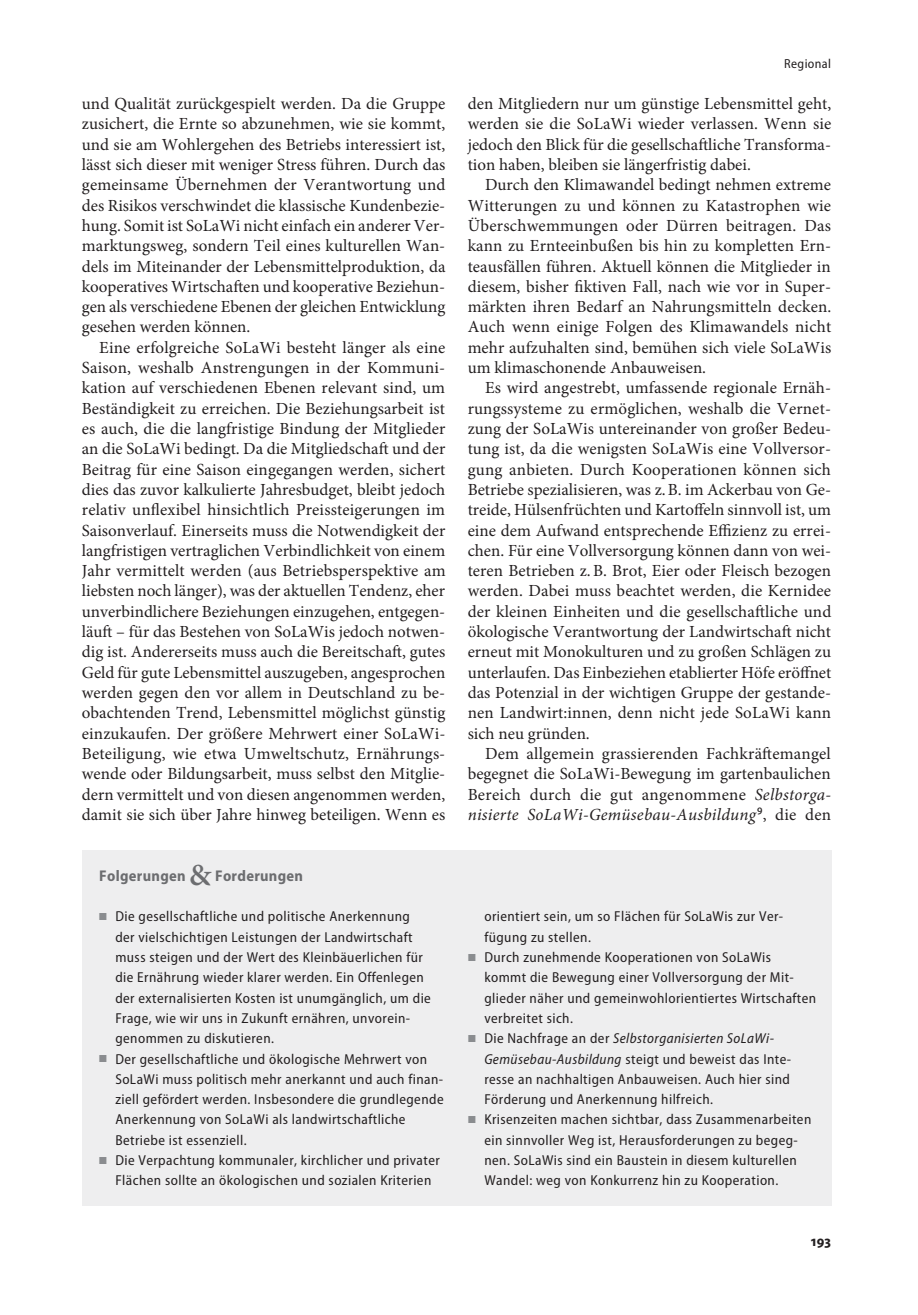
<style>
.page{position:relative;width:918px;height:1315px;background:#fff}
.page>*{position:absolute;margin:0;border:0;box-sizing:border-box;transform-origin:0 0}
.t1{font:16.97px/20.3px "Minion Pro";color:#231f20;text-align:justify}
.t2{font:700 semi-condensed 15.58px "Myriad Pro";letter-spacing:.02em;color:#6c6d70}
.t3{font:700 semi-condensed 14.88px "Myriad Pro";color:#231f20}
.t4{font:semi-condensed 14.35px/20.3px "Myriad Pro";letter-spacing:.03em;color:#231f20}
.t5{font:semi-condensed 13.12px "Myriad Pro";letter-spacing:.03em;color:#231f20}
.s1{font-family:"Minion Pro";font-weight:600;font-stretch:normal;font-size:30.8px}
.s2{color:#8a8c8f}
.s3{font-style:italic}
.s4{font-family:"Myriad Pro";font-stretch:semi-condensed;font-size:17.5px}
</style>
<div class="page">
<div style="left:82px;top:850px;width:749px;height:355px;background:#eeeeef"></div>
<p class="t1" style="left:82px;top:94px;width:365px">und Qualität zurückgespielt werden. Da die Gruppe zusichert, die Ernte so abzunehmen, wie sie kommt, und sie am Wohlergehen des Betriebs interessiert ist, lässt sich dieser mit weniger Stress führen. Durch das gemeinsame Übernehmen der Verantwortung und des Risikos verschwindet die klassische Kundenbezie&shy;hung. Somit ist SoLaWi nicht einfach ein anderer Ver&shy;marktungsweg, sondern Teil eines kulturellen Wan&shy;dels im Miteinander der Lebensmittelproduktion, da kooperatives Wirtschaften und kooperative Beziehun&shy;gen als verschiedene Ebenen der gleichen Entwicklung gesehen werden können.</p>
<p class="t1" style="left:82px;top:337px;width:365px;text-indent:17px">Eine erfolgreiche SoLaWi besteht länger als eine Saison, weshalb Anstrengungen in der Kommuni&shy;kation auf verschiedenen Ebenen relevant sind, um Beständigkeit zu erreichen. Die Beziehungsarbeit ist es auch, die die langfristige Bindung der Mitglieder an die SoLaWi bedingt. Da die Mitgliedschaft und der Beitrag für eine Saison eingegangen werden, sichert dies das zuvor kalkulierte Jahresbudget, bleibt jedoch relativ unflexibel hinsichtlich Preissteigerungen im Saisonverlauf. Einerseits muss die Notwendigkeit der langfristigen vertraglichen Verbindlichkeit von einem Jahr vermittelt werden (aus Betriebsperspektive am liebsten noch länger), was der aktuellen Tendenz, eher unverbindlichere Beziehungen einzugehen, entgegen&shy;läuft – für das Bestehen von SoLaWis jedoch notwen&shy;dig ist. Andererseits muss auch die Bereitschaft, gutes Geld für gute Lebensmittel auszugeben, angesprochen werden gegen den vor allem in Deutschland zu be&shy;obachtenden Trend, Lebensmittel möglichst günstig einzukaufen. Der größere Mehrwert einer SoLaWi-Beteiligung, wie etwa Umweltschutz, Ernährungs&shy;wende oder Bildungsarbeit, muss selbst den Mitglie&shy;dern vermittelt und von diesen angenommen werden, damit sie sich über Jahre hinweg beteiligen. Wenn es</p>
<p class="t2" style="left:99px;top:867px;width:205px">Folgerungen <span class="s1">&amp;</span> Forderungen</p>
<p class="t4" style="left:115px;top:906px;width:317px;text-indent:-16px"><span class="s2">■</span> Die gesellschaftliche und politische Anerkennung der vielschichtigen Leistungen der Landwirtschaft muss steigen und der Wert des Kleinbäuerlichen für die Ernährung wieder klarer werden. Ein Offenlegen der externalisierten Kosten ist unumgänglich, um die Frage, wie wir uns in Zukunft ernähren, unvorein&shy;genommen zu diskutieren.</p>
<p class="t4" style="left:115px;top:1049px;width:330px;text-indent:-16px"><span class="s2">■</span> Der gesellschaftliche und ökologische Mehrwert von SoLaWi muss politisch mehr anerkannt und auch finan&shy;ziell gefördert werden. Insbesondere die grundlegende Anerkennung von SoLaWi als landwirtschaftliche Betriebe ist essenziell.</p>
<p class="t4" style="left:99px;top:1150px;width:342px;text-align:center"><span class="s2">■</span> Die Verpachtung kommunaler, kirchlicher und privater<br>Flächen sollte an ökologischen und sozialen Kriterien</p>
<p class="t5" style="left:784px;top:57px;width:48px">Regional</p>
<p class="t1" style="left:468px;top:94px;width:365px">den Mitgliedern nur um günstige Lebensmittel geht, werden sie die SoLaWi wieder verlassen. Wenn sie jedoch den Blick für die gesellschaftliche Transforma&shy;tion haben, bleiben sie längerfristig dabei.</p>
<p class="t1" style="left:468px;top:175px;width:365px;text-indent:17px">Durch den Klimawandel bedingt nehmen extreme Witterungen zu und können zu Katastrophen wie Überschwemmungen oder Dürren beitragen. Das kann zu Ernteeinbußen bis hin zu kompletten Ern&shy;teausfällen führen. Aktuell können die Mitglieder in diesem, bisher fiktiven Fall, nach wie vor in Super&shy;märkten ihren Bedarf an Nahrungsmitteln decken.<br>Auch wenn einige Folgen des Klimawandels nicht mehr aufzuhalten sind, bemühen sich viele SoLaWis um klimaschonende Anbauweisen.</p>
<p class="t1" style="left:468px;top:378px;width:365px;text-indent:17px">Es wird angestrebt, umfassende regionale Ernäh&shy;rungssysteme zu ermöglichen, weshalb die Vernet&shy;zung der SoLaWis untereinander von großer Bedeu&shy;tung ist, da die wenigsten SoLaWis eine Vollversor&shy;gung anbieten. Durch Kooperationen können sich Betriebe spezialisieren, was z.B. im Ackerbau von Ge&shy;treide, Hülsenfrüchten und Kartoffeln sinnvoll ist, um eine dem Aufwand entsprechende Effizienz zu errei&shy;chen. Für eine Vollversorgung können dann von wei&shy;teren Betrieben z.B. Brot, Eier oder Fleisch bezogen werden. Dabei muss beachtet werden, die Kernidee der kleinen Einheiten und die gesellschaftliche und ökologische Verantwortung der Landwirtschaft nicht erneut mit Monokulturen und zu großen Schlägen zu unterlaufen. Das Einbeziehen etablierter Höfe eröffnet das Potenzial in der wichtigen Gruppe der gestande&shy;nen Landwirt:innen, denn nicht jede SoLaWi kann sich neu gründen.</p>
<p class="t1" style="left:468px;top:743px;width:365px;text-indent:17px">Dem allgemein grassierenden Fachkräftemangel begegnet die SoLaWi-Bewegung im gartenbaulichen Bereich durch die gut angenommene <span class="s3">Selbstorga&shy;nisierte SoLaWi-Gemüsebau-Ausbildung</span><span class="s4">9</span>, die den</p>
<p class="t4" style="left:484px;top:906px;width:299px">orientiert sein, um so Flächen für SoLaWis zur Ver&shy;fügung zu stellen.</p>
<p class="t4" style="left:484px;top:947px;width:333px;text-indent:-16px"><span class="s2">■</span> Durch zunehmende Kooperationen von SoLaWis kommt die Bewegung einer Vollversorgung der Mit&shy;glieder näher und gemeinwohlorientiertes Wirtschaften verbreitet sich.</p>
<p class="t4" style="left:484px;top:1028px;width:308px;text-indent:-16px"><span class="s2">■</span> Die Nachfrage an der <span class="s3">Selbstorganisierten SoLaWi-Gemüsebau-Ausbildung</span> steigt und beweist das Inte&shy;resse an nachhaltigen Anbauweisen. Auch hier sind Förderung und Anerkennung hilfreich.</p>
<p class="t4" style="left:484px;top:1109px;width:328px;text-indent:-16px"><span class="s2">■</span> Krisenzeiten machen sichtbar, dass Zusammenarbeiten ein sinnvoller Weg ist, Herausforderungen zu begeg&shy;nen. SoLaWis sind ein Baustein in diesem kulturellen Wandel: weg von Konkurrenz hin zu Kooperation.</p>
<p class="t3" style="left:811px;top:1233px;width:22px">193</p>
</div>
